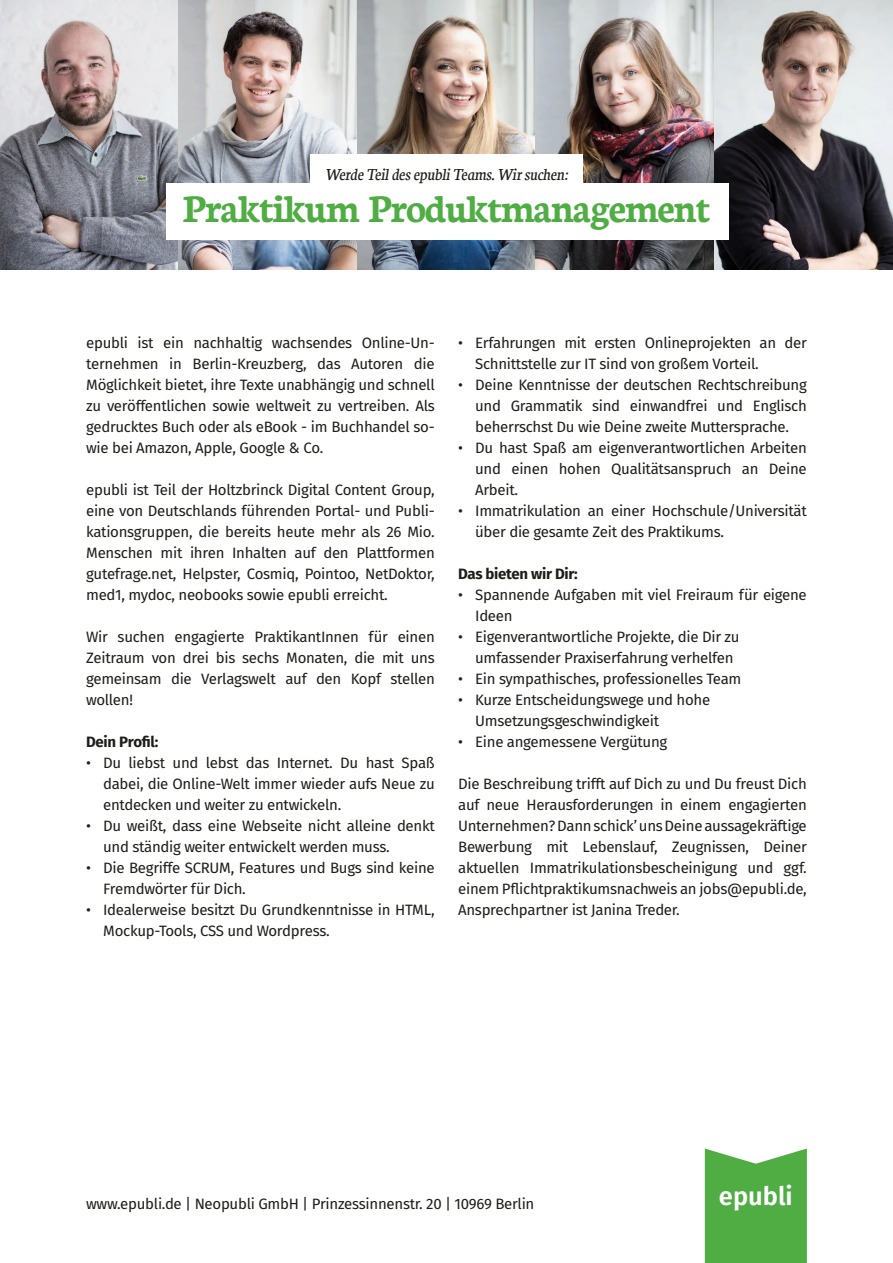
<style>
.page{position:relative;width:893px;height:1263px;background:#fff}
.page>*{position:absolute;margin:0;border:0;box-sizing:border-box;transform-origin:0 0}
.Default{font:700 42px "Neuton";letter-spacing:-.02em;color:#4fad43}
.t1{font:600 25.5px "Fira Sans";color:#fff}
.Default-2{font:italic 18px "Neuton";letter-spacing:-.02em;color:#1d1d1a}
.Default-3{font:15px/21px "Fira Sans";letter-spacing:-.02em;color:#1d1d1a}
.Default-4{font:700 15px "Fira Sans";letter-spacing:-.02em;color:#1d1d1a}
</style>
<div class="page">
<img style="left:0;top:0;width:893px;height:269px">
<div style="left:166px;top:183px;width:563px;height:57px;background:#fff"></div>
<div style="left:310px;top:154px;width:273px;height:57px;background:#fff"></div>
<svg style="left:705px;top:1148px;width:102px;height:115px;background:#5bb250"></svg>
<p class="Default-2" style="left:325px;top:163px;width:245px">Werde Teil des epubli Teams. Wir suchen:</p>
<p class="Default" style="left:183px;top:182px;width:529px">Praktikum Produktmanagement</p>
<p class="Default-3" style="left:86px;top:333px;width:350px">epubli ist ein nachhaltig wachsendes Online-Un&shy;ternehmen in Berlin-Kreuzberg, das Autoren die Möglichkeit bietet, ihre Texte unabhängig und schnell zu veröffentlichen sowie weltweit zu vertreiben. Als gedrucktes Buch oder als eBook - im Buchhandel so&shy;wie bei Amazon, Apple, Google &amp; Co.</p>
<p class="Default-3" style="left:86px;top:480px;width:350px">epubli ist Teil der Holtzbrinck Digital Content Group, eine von Deutschlands führenden Portal- und Publi&shy;kationsgruppen, die bereits heute mehr als 26 Mio.<br>Menschen mit ihren Inhalten auf den Plattformen gutefrage.net, Helpster, Cosmiq, Pointoo, NetDoktor, med1, mydoc, neobooks sowie epubli erreicht.</p>
<p class="Default-3" style="left:86px;top:627px;width:350px;text-align:justify">Wir suchen engagierte PraktikantInnen für einen Zeitraum von drei bis sechs Monaten, die mit uns gemeinsam die Verlagswelt auf den Kopf stellen wollen!</p>
<p class="Default-4" style="left:86px;top:731px;width:74px">Dein Profil:</p>
<p class="Default-3" style="left:103px;top:753px;width:333px;text-align:justify;text-indent:-17px">• Du liebst und lebst das Internet. Du hast Spaß dabei, die Online-Welt immer wieder aufs Neue zu entdecken und weiter zu entwickeln.</p>
<p class="Default-3" style="left:103px;top:816px;width:333px;text-indent:-17px">• Du weißt, dass eine Webseite nicht alleine denkt und ständig weiter entwickelt werden muss.</p>
<p class="Default-3" style="left:103px;top:858px;width:333px;text-indent:-17px">• Die Begriffe SCRUM, Features und Bugs sind keine<br>Fremdwörter für Dich.</p>
<p class="Default-3" style="left:103px;top:900px;width:333px;text-indent:-17px">• Idealerweise besitzt Du Grundkenntnisse in HTML,<br>Mockup-Tools, CSS und Wordpress.</p>
<p class="Default-3" style="left:475px;top:333px;width:333px;text-indent:-17px">• Erfahrungen mit ersten Onlineprojekten an der<br>Schnittstelle zur IT sind von großem Vorteil.</p>
<p class="Default-3" style="left:475px;top:375px;width:333px;text-align:justify;text-indent:-17px">• Deine Kenntnisse der deutschen Rechtschreibung und Grammatik sind einwandfrei und Englisch beherrschst Du wie Deine zweite Muttersprache.</p>
<p class="Default-3" style="left:475px;top:438px;width:333px;text-align:justify;text-indent:-17px">• Du hast Spaß am eigenverantwortlichen Arbeiten und einen hohen Qualitätsanspruch an Deine Arbeit.</p>
<p class="Default-3" style="left:475px;top:501px;width:333px;text-indent:-17px">• Immatrikulation an einer Hochschule/Universität über die gesamte Zeit des Praktikums.</p>
<p class="Default-4" style="left:458px;top:563px;width:121px">Das bieten wir Dir:</p>
<p class="Default-3" style="left:475px;top:585px;width:333px;text-indent:-17px">• Spannende Aufgaben mit viel Freiraum für eigene<br>Ideen</p>
<p class="Default-3" style="left:475px;top:627px;width:266px;text-indent:-17px">• Eigenverantwortliche Projekte, die Dir zu umfassender Praxiserfahrung verhelfen</p>
<p class="Default-3" style="left:458px;top:669px;width:285px">• Ein sympathisches, professionelles Team</p>
<p class="Default-3" style="left:475px;top:690px;width:237px;text-indent:-17px">• Kurze Entscheidungswege und hohe<br>Umsetzungsgeschwindigkeit</p>
<p class="Default-3" style="left:458px;top:732px;width:211px">• Eine angemessene Vergütung</p>
<p class="Default-3" style="left:458px;top:774px;width:350px;text-align:justify">Die Beschreibung trifft auf Dich zu und Du freust Dich auf neue Herausforderungen in einem engagierten Unternehmen? Dann schick’ uns Deine aussagekräftige Bewerbung mit Lebenslauf, Zeugnissen, Deiner aktuellen Immatrikulationsbescheinigung und ggf. einem Pflichtpraktikumsnachweis an jobs@epubli.de,</p>
<p class="Default-3" style="left:458px;top:900px;width:223px">Ansprechpartner ist Janina Treder.</p>
<p class="Default-3" style="left:86px;top:1194px;width:450px">www.epubli.de | Neopubli GmbH | Prinzessinnenstr. 20 | 10969 Berlin</p>
<p class="t1" style="left:719px;top:1178px;width:75px">epubli</p>
</div>
